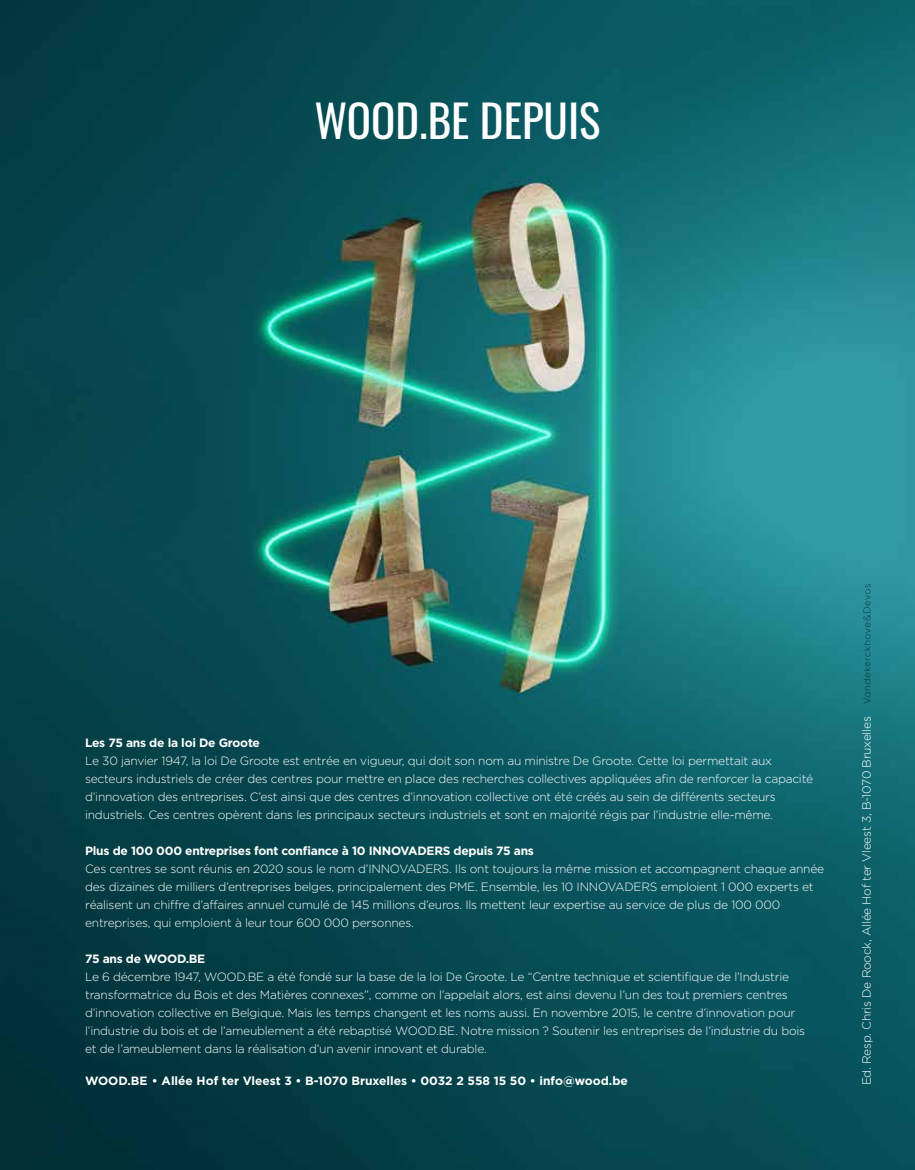
<style>
.page{position:relative;width:915px;height:1170px;background:#fff}
.page>*{position:absolute;margin:0;border:0;box-sizing:border-box;transform-origin:0 0}
.t1{font:45px "Oswald";color:#fff}
.t2{font:300 12px/18px "Gotham Pro";letter-spacing:-.02em;color:#fff}
.t3{font:700 12px "Gotham Pro";letter-spacing:-.02em;color:#fff}
.t4{font:700 12px "Gotham Pro";color:#fff}
</style>
<div class="page">
<img style="left:0;top:0;width:914px;height:1169px">
<svg style="left:863px;top:584px;width:7px;height:119px"></svg>
<h1 class="t1" style="left:314px;top:80px;width:287px">WOOD.BE DEPUIS</h1>
<p class="t3" style="left:85px;top:736px;width:176px">Les 75 ans de la loi De Groote</p>
<p class="t2" style="left:85px;top:752px;width:729px">Le 30 janvier 1947, la loi De Groote est entrée en vigueur, qui doit son nom au ministre De Groote. Cette loi permettait aux secteurs industriels de créer des centres pour mettre en place des recherches collectives appliquées afin de renforcer la capacité d’innovation des entreprises. C’est ainsi que des centres d’innovation collective ont été créés au sein de différents secteurs industriels. Ces centres opèrent dans les principaux secteurs industriels et sont en majorité régis par l’industrie elle-même.</p>
<p class="t3" style="left:85px;top:844px;width:450px">Plus de 100 000 entreprises font confiance à 10 INNOVADERS depuis 75 ans</p>
<p class="t2" style="left:85px;top:860px;width:740px">Ces centres se sont réunis en 2020 sous le nom d’INNOVADERS. Ils ont toujours la même mission et accompagnent chaque année des dizaines de milliers d’entreprises belges, principalement des PME. Ensemble, les 10 INNOVADERS emploient 1 000 experts et réalisent un chiffre d’affaires annuel cumulé de 145 millions d’euros. Ils mettent leur expertise au service de plus de 100 000 entreprises, qui emploient à leur tour 600 000 personnes.</p>
<p class="t3" style="left:85px;top:952px;width:122px">75 ans de WOOD.BE</p>
<p class="t2" style="left:85px;top:968px;width:721px">Le 6 décembre 1947, WOOD.BE a été fondé sur la base de la loi De Groote. Le “Centre technique et scientifique de l’Industrie transformatrice du Bois et des Matières connexes”, comme on l’appelait alors, est ainsi devenu l’un des tout premiers centres d’innovation collective en Belgique. Mais les temps changent et les noms aussi. En novembre 2015, le centre d’innovation pour l’industrie du bois et de l’ameublement a été rebaptisé WOOD.BE. Notre mission ? Soutenir les entreprises de l’industrie du bois et de l’ameublement dans la réalisation d’un avenir innovant et durable.</p>
<p class="t4" style="left:85px;top:1073px;width:544px">WOOD.BE • Allée Hof ter Vleest 3 • B-1070 Bruxelles • 0032 2 558 15 50 • info@wood.be</p>
<p class="t2" style="left:857px;top:1085px;width:370px;rotate:-90deg">Ed. Resp. Chris De Roock, Allée Hof ter Vleest 3, B-1070 Bruxelles</p>
</div>
